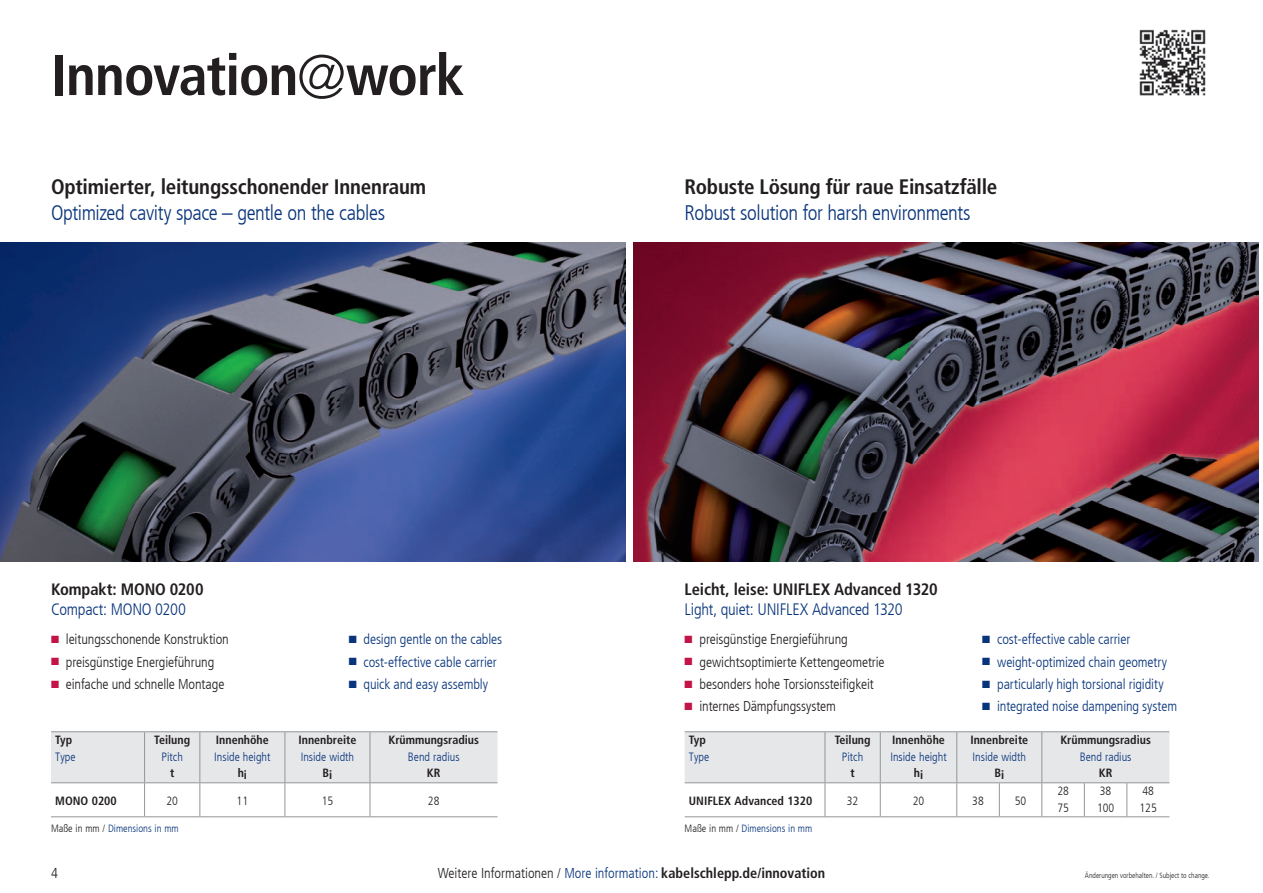
<style>
.page{position:relative;width:1263px;height:893px;background:#fff}
.page>*{position:absolute;margin:0;border:0;box-sizing:border-box;transform-origin:0 0}
.t1{font:700 condensed 57.3px "Frutiger LT Com";letter-spacing:-.02em;color:#231f20}
.t2{font:300 condensed 21px "Frutiger LT Com";letter-spacing:-.02em;color:#08347b}
.t3{font:700 condensed 21px "Frutiger LT Com";letter-spacing:-.01em;color:#231f20}
.t4{font:700 condensed 16.5px "Frutiger LT Com";letter-spacing:-.005em;color:#231f20}
.t5{font:300 condensed 16.5px "Frutiger LT Com";letter-spacing:-.015em;color:#08347b}
.t6{font:300 condensed 14.25px "Frutiger LT Com";letter-spacing:-.005em;color:#231f20}
.t7{font:300 condensed 14.25px "Frutiger LT Com";letter-spacing:-.005em;color:#08347b}
.t8{font:700 condensed 14.25px "Frutiger LT Com";color:#231f20}
.t9{font:700 condensed 12px "Frutiger LT Com";color:#231f20}
.t10{font:300 condensed 12px "Frutiger LT Com";color:#08347b}
.t11{font:300 condensed 12px/16.5px "Frutiger LT Com";color:#231f20}
.t12{font:300 condensed 10.5px "Frutiger LT Com";color:#08347b}
.t13{font:300 condensed 7.5px "Frutiger LT Com";color:#231f20}
.s1{font-weight:300;font-size:62.1px}
.s2{color:#c31447}
.s3{color:#231f20}
.s4{font-weight:300}
.s5{font-weight:300;color:#08347b}
</style>
<div class="page">
<img style="left:1139px;top:29px;width:67px;height:67px">
<img style="left:0;top:242px;width:625px;height:319px">
<img style="left:633px;top:242px;width:626px;height:319px">
<svg style="left:51px;top:732px;width:446px;height:84px"></svg>
<hr style="left:51px;top:731px;width:94px;height:1px;background:#939598">
<hr style="left:145px;top:731px;width:55px;height:1px;background:#939598">
<hr style="left:200px;top:731px;width:85px;height:1px;background:#939598">
<hr style="left:285px;top:731px;width:85px;height:1px;background:#939598">
<hr style="left:370px;top:731px;width:127px;height:1px;background:#939598">
<hr style="left:51px;top:782px;width:94px;height:1px;background:#939598">
<hr style="left:145px;top:782px;width:55px;height:1px;background:#939598">
<hr style="left:200px;top:782px;width:85px;height:1px;background:#939598">
<hr style="left:51px;top:816px;width:94px;height:1px;background:#939598">
<hr style="left:145px;top:816px;width:55px;height:1px;background:#939598">
<hr style="left:200px;top:816px;width:85px;height:1px;background:#939598">
<hr style="left:285px;top:732px;width:1px;height:50px;background:#939598">
<hr style="left:144px;top:732px;width:1px;height:50px;background:#939598">
<hr style="left:199px;top:732px;width:1px;height:50px;background:#939598">
<hr style="left:144px;top:783px;width:1px;height:33px;background:#939598">
<hr style="left:199px;top:783px;width:1px;height:33px;background:#939598">
<hr style="left:285px;top:782px;width:85px;height:1px;background:#939598">
<hr style="left:285px;top:783px;width:1px;height:33px;background:#939598">
<hr style="left:370px;top:782px;width:127px;height:1px;background:#939598">
<hr style="left:370px;top:783px;width:1px;height:33px;background:#939598">
<hr style="left:285px;top:816px;width:85px;height:1px;background:#939598">
<hr style="left:370px;top:816px;width:127px;height:1px;background:#939598">
<hr style="left:370px;top:732px;width:1px;height:50px;background:#939598">
<svg style="left:685px;top:732px;width:484px;height:84px"></svg>
<hr style="left:685px;top:731px;width:140px;height:1px;background:#939598">
<hr style="left:825px;top:731px;width:55px;height:1px;background:#939598">
<hr style="left:880px;top:731px;width:77px;height:1px;background:#939598">
<hr style="left:957px;top:731px;width:42px;height:1px;background:#939598">
<hr style="left:999px;top:731px;width:43px;height:1px;background:#939598">
<hr style="left:1042px;top:731px;width:42px;height:1px;background:#939598">
<hr style="left:1084px;top:731px;width:43px;height:1px;background:#939598">
<hr style="left:1127px;top:731px;width:42px;height:1px;background:#939598">
<hr style="left:685px;top:782px;width:140px;height:1px;background:#939598">
<hr style="left:825px;top:782px;width:55px;height:1px;background:#939598">
<hr style="left:880px;top:782px;width:77px;height:1px;background:#939598">
<hr style="left:685px;top:816px;width:140px;height:1px;background:#939598">
<hr style="left:825px;top:816px;width:55px;height:1px;background:#939598">
<hr style="left:880px;top:816px;width:77px;height:1px;background:#939598">
<hr style="left:956px;top:732px;width:1px;height:50px;background:#939598">
<hr style="left:825px;top:732px;width:1px;height:50px;background:#939598">
<hr style="left:880px;top:732px;width:1px;height:50px;background:#939598">
<hr style="left:825px;top:783px;width:1px;height:33px;background:#939598">
<hr style="left:880px;top:783px;width:1px;height:33px;background:#939598">
<hr style="left:957px;top:782px;width:42px;height:1px;background:#939598">
<hr style="left:956px;top:783px;width:1px;height:33px;background:#939598">
<hr style="left:999px;top:782px;width:43px;height:1px;background:#939598">
<hr style="left:999px;top:783px;width:1px;height:33px;background:#939598">
<hr style="left:1042px;top:782px;width:42px;height:1px;background:#939598">
<hr style="left:1041px;top:783px;width:1px;height:33px;background:#939598">
<hr style="left:1084px;top:782px;width:43px;height:1px;background:#939598">
<hr style="left:1127px;top:782px;width:42px;height:1px;background:#939598">
<hr style="left:957px;top:816px;width:42px;height:1px;background:#939598">
<hr style="left:999px;top:816px;width:43px;height:1px;background:#939598">
<hr style="left:1042px;top:816px;width:42px;height:1px;background:#939598">
<hr style="left:1084px;top:816px;width:43px;height:1px;background:#939598">
<hr style="left:1127px;top:816px;width:42px;height:1px;background:#939598">
<hr style="left:1041px;top:732px;width:1px;height:50px;background:#939598">
<hr style="left:1084px;top:783px;width:1px;height:33px;background:#939598">
<hr style="left:1126px;top:783px;width:1px;height:33px;background:#939598">
<h1 class="t1" style="left:51px;top:41px;width:415px">Innovation<span class="s1">@</span>work</h1>
<h2 class="t3" style="left:51px;top:175px;width:377px">Optimierter, leitungsschonender Innenraum</h2>
<h2 class="t2" style="left:51px;top:201px;width:336px">Optimized cavity space – gentle on the cables</h2>
<p class="t4" style="left:51px;top:579px;width:154px">Kompakt: MONO 0200</p>
<p class="t5" style="left:51px;top:600px;width:136px">Compact: MONO 0200</p>
<p class="t6" style="left:51px;top:631px;width:179px"><span class="s2">■</span> leitungsschonende Konstruktion</p>
<p class="t6" style="left:51px;top:653px;width:165px"><span class="s2">■</span> preisgünstige Energieführung</p>
<p class="t6" style="left:51px;top:676px;width:175px"><span class="s2">■</span> einfache und schnelle Montage</p>
<p class="t9" style="left:55px;top:733px;width:18px">Typ</p>
<p class="t10" style="left:55px;top:750px;width:22px">Type</p>
<p class="t9" style="left:154px;top:733px;width:37px">Teilung</p>
<p class="t10" style="left:162px;top:750px;width:23px">Pitch</p>
<p class="t9" style="left:170px;top:766px;width:6px">t</p>
<p class="t9" style="left:216px;top:733px;width:54px">Innenhöhe</p>
<p class="t10" style="left:214px;top:750px;width:58px">Inside height</p>
<p class="t9" style="left:238px;top:767px;width:11px">hi</p>
<p class="t7" style="left:349px;top:631px;width:155px">■ design gentle on the cables</p>
<p class="t7" style="left:349px;top:653px;width:150px">■ cost-effective cable carrier</p>
<p class="t7" style="left:349px;top:676px;width:141px">■ quick and easy assembly</p>
<p class="t9" style="left:298px;top:733px;width:59px">Innenbreite</p>
<p class="t10" style="left:301px;top:750px;width:55px">Inside width</p>
<p class="t9" style="left:323px;top:767px;width:11px">Bi</p>
<p class="t9" style="left:388px;top:733px;width:92px">Krümmungsradius</p>
<p class="t10" style="left:408px;top:750px;width:53px">Bend radius</p>
<p class="t9" style="left:427px;top:766px;width:15px">KR</p>
<p class="t9" style="left:55px;top:794px;width:63px">MONO 0200</p>
<p class="t11" style="left:166px;top:793px;width:13px">20</p>
<p class="t11" style="left:237px;top:793px;width:13px">11</p>
<p class="t11" style="left:322px;top:793px;width:13px">15</p>
<p class="t11" style="left:428px;top:793px;width:13px">28</p>
<h2 class="t3" style="left:685px;top:175px;width:314px">Robuste Lösung für raue Einsatzfälle</h2>
<h2 class="t2" style="left:685px;top:201px;width:287px">Robust solution for harsh environments</h2>
<p class="t4" style="left:685px;top:579px;width:254px">Leicht, leise: UNIFLEX Advanced 1320</p>
<p class="t5" style="left:685px;top:600px;width:220px">Light, quiet: UNIFLEX Advanced 1320</p>
<p class="t6" style="left:685px;top:631px;width:165px"><span class="s2">■</span> preisgünstige Energieführung</p>
<p class="t6" style="left:685px;top:653px;width:202px"><span class="s2">■</span> gewichtsoptimierte Kettengeometrie</p>
<p class="t6" style="left:685px;top:676px;width:191px"><span class="s2">■</span> besonders hohe Torsionssteifigkeit</p>
<p class="t6" style="left:685px;top:698px;width:153px"><span class="s2">■</span> internes Dämpfungssystem</p>
<p class="t9" style="left:689px;top:733px;width:18px">Typ</p>
<p class="t10" style="left:689px;top:750px;width:22px">Type</p>
<p class="t9" style="left:835px;top:733px;width:37px">Teilung</p>
<p class="t10" style="left:842px;top:750px;width:23px">Pitch</p>
<p class="t9" style="left:850px;top:766px;width:6px">t</p>
<p class="t9" style="left:892px;top:733px;width:54px">Innenhöhe</p>
<p class="t10" style="left:890px;top:750px;width:58px">Inside height</p>
<p class="t9" style="left:914px;top:767px;width:11px">hi</p>
<p class="t7" style="left:982px;top:631px;width:150px">■ cost-effective cable carrier</p>
<p class="t7" style="left:982px;top:653px;width:186px">■ weight-optimized chain geometry</p>
<p class="t7" style="left:982px;top:676px;width:183px">■ particularly high torsional rigidity</p>
<p class="t7" style="left:982px;top:698px;width:196px">■ integrated noise dampening system</p>
<p class="t9" style="left:970px;top:733px;width:59px">Innenbreite</p>
<p class="t10" style="left:973px;top:750px;width:55px">Inside width</p>
<p class="t9" style="left:994px;top:767px;width:11px">Bi</p>
<p class="t9" style="left:1060px;top:733px;width:92px">Krümmungsradius</p>
<p class="t10" style="left:1080px;top:750px;width:53px">Bend radius</p>
<p class="t9" style="left:1099px;top:766px;width:15px">KR</p>
<p class="t9" style="left:689px;top:794px;width:125px">UNIFLEX Advanced 1320</p>
<p class="t11" style="left:847px;top:793px;width:13px">32</p>
<p class="t11" style="left:913px;top:793px;width:13px">20</p>
<p class="t11" style="left:972px;top:793px;width:13px">38</p>
<p class="t11" style="left:1015px;top:793px;width:13px">50</p>
<p class="t11" style="left:1057px;top:783px;width:13px">28<br>75</p>
<p class="t11" style="left:1097px;top:783px;width:19px">38<br>100</p>
<p class="t11" style="left:1139px;top:783px;width:19px">48<br>125</p>
<p class="t12" style="left:51px;top:822px;width:129px"><span class="s3">Maße in mm /</span> Dimensions in mm</p>
<p class="t12" style="left:685px;top:822px;width:129px"><span class="s3">Maße in mm /</span> Dimensions in mm</p>
<p class="t8" style="left:438px;top:865px;width:389px"><span class="s4">Weitere Informationen /</span> <span class="s5">More information:</span> kabelschlepp.de/innovation</p>
<p class="t6" style="left:51px;top:865px;width:8px">4</p>
<p class="t13" style="left:1085px;top:871px;width:126px">Änderungen vorbehalten. / Subject to change.</p>
</div>
